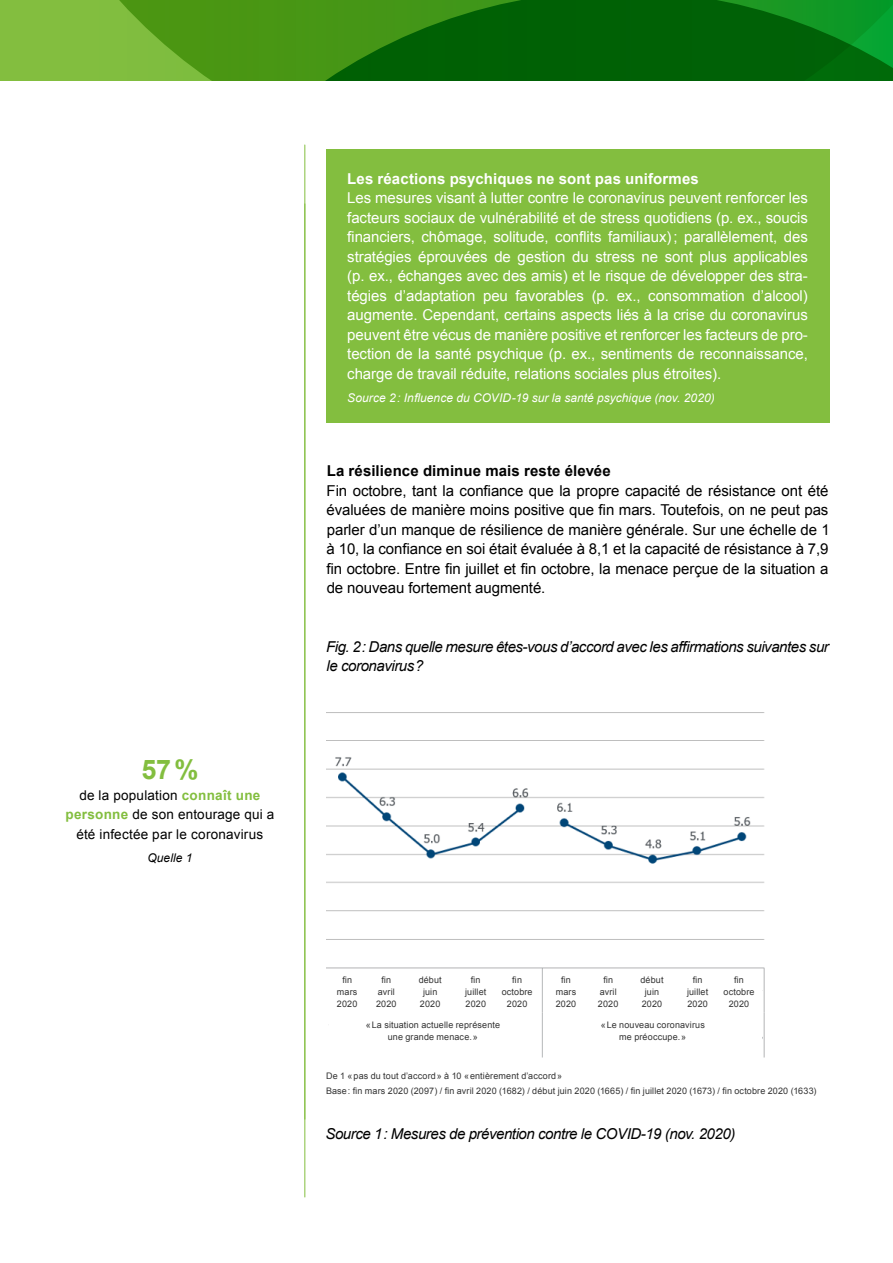
<style>
.page{position:relative;width:893px;height:1263px;background:#fff}
.page>*{position:absolute;margin:0;border:0;box-sizing:border-box;transform-origin:0 0}
.Kennzahl___linke_Spa{font:700 27px "Arial";color:#83be3f}
.Infotext_-_Box{font:15px/19.5px "Arial";letter-spacing:-.005em;color:#fff;text-align:justify}
.Lauftext{font:15px/19.5px "Arial";letter-spacing:-.005em;color:#000;text-align:justify}
.Lauftext-2{font:italic 15px/19.5px "Arial";letter-spacing:-.03em;color:#000}
.Untertitel{font:700 15px "Arial";letter-spacing:.01em;color:#fff}
.Untertitel-2{font:700 15px "Arial";letter-spacing:.01em;color:#000}
.Kennzahl___linke_Spa-2{font:13.5px/19.5px "Arial";letter-spacing:.015em;color:#000;text-align:center}
.Bildlegende{font:italic 12px "Arial";letter-spacing:.005em;color:#fff}
.Bildlegende-2{font:italic 12px "Arial";letter-spacing:.005em;color:#000}
.Bildlegende-3{font:9px/12px "Arial";letter-spacing:.015em;color:#333;text-align:center}
.s1{font-weight:700;color:#83be3f}
</style>
<div class="page">
<svg style="left:0;top:0;width:893px;height:81px;background:#2b8416"></svg>
<hr style="left:304px;top:145px;width:1px;height:1052px;background:#83be3f">
<div style="left:326px;top:149px;width:503px;height:274px;background:#83be3f"></div>
<img style="left:326px;top:712px;width:439px;height:346px">
<div style="left:329px;top:1011px;width:208px;height:39px;background:#fff"></div>
<div style="left:544px;top:1011px;width:218px;height:39px;background:#fff"></div>
<div style="left:368px;top:972px;width:37px;height:39px;background:#fff"></div>
<div style="left:329px;top:972px;width:36px;height:39px;background:#fff"></div>
<div style="left:453px;top:972px;width:46px;height:39px;background:#fff"></div>
<div style="left:494px;top:972px;width:46px;height:39px;background:#fff"></div>
<div style="left:410px;top:972px;width:40px;height:39px;background:#fff"></div>
<div style="left:548px;top:972px;width:36px;height:39px;background:#fff"></div>
<div style="left:590px;top:972px;width:36px;height:39px;background:#fff"></div>
<div style="left:675px;top:972px;width:46px;height:39px;background:#fff"></div>
<div style="left:716px;top:972px;width:46px;height:39px;background:#fff"></div>
<div style="left:632px;top:972px;width:40px;height:39px;background:#fff"></div>
<p class="Kennzahl___linke_Spa" style="left:141px;top:752px;width:59px">57%</p>
<p class="Kennzahl___linke_Spa-2" style="left:65px;top:785px;width:210px">de la population <span class="s1">connaît une personne</span> de son entourage qui a été infectée par le coronavirus</p>
<p class="Bildlegende-2" style="left:147px;top:850px;width:47px">Quelle 1</p>
<p class="Untertitel" style="left:347px;top:168px;width:353px">Les réactions psychiques ne sont pas uniformes</p>
<p class="Infotext_-_Box" style="left:347px;top:188px;width:462px">Les mesures visant à lutter contre le coronavirus peuvent renforcer les facteurs sociaux de vulnérabilité et de stress quotidiens (p. ex., soucis financiers, chômage, solitude, conflits familiaux); parallèlement, des stratégies éprouvées de gestion du stress ne sont plus applicables (p. ex., échanges avec des amis) et le risque de développer des stra&shy;tégies d’adaptation peu favorables (p. ex., consommation d’alcool) augmente. Cependant, certains aspects liés à la crise du coronavirus peuvent être vécus de manière positive et renforcer les facteurs de pro&shy;tection de la santé psychique (p. ex., sentiments de reconnaissance, charge de travail réduite, relations sociales plus étroites).</p>
<p class="Bildlegende" style="left:347px;top:390px;width:369px">Source 2: Influence du COVID-19 sur la santé psychique (nov. 2020)</p>
<p class="Untertitel-2" style="left:327px;top:461px;width:286px">La résilience diminue mais reste élevée</p>
<p class="Lauftext" style="left:326px;top:481px;width:505px">Fin octobre, tant la confiance que la propre capacité de résistance ont été évaluées de manière moins positive que fin mars. Toutefois, on ne peut pas parler d’un manque de résilience de manière générale. Sur une échelle de 1 à 10, la confiance en soi était évaluée à 8,1 et la capacité de résistance à 7,9 fin octobre. Entre fin juillet et fin octobre, la menace perçue de la situation a de nouveau fortement augmenté.</p>
<p class="Lauftext-2" style="left:326px;top:637px;width:504px">Fig. 2: Dans quelle mesure êtes-vous d’accord avec les affirmations suivantes sur le coronavirus?</p>
<p class="Bildlegende-3" style="left:342px;top:974px;width:11px">fin</p>
<p class="Bildlegende-3" style="left:337px;top:986px;width:22px">mars</p>
<p class="Bildlegende-3" style="left:337px;top:998px;width:22px">2020</p>
<p class="Bildlegende-3" style="left:382px;top:974px;width:11px">fin</p>
<p class="Bildlegende-3" style="left:378px;top:986px;width:19px">avril</p>
<p class="Bildlegende-3" style="left:376px;top:998px;width:22px">2020</p>
<p class="Bildlegende-3" style="left:419px;top:974px;width:25px">début</p>
<p class="Bildlegende-3" style="left:423px;top:986px;width:16px">juin</p>
<p class="Bildlegende-3" style="left:420px;top:998px;width:22px">2020</p>
<p class="Bildlegende-3" style="left:471px;top:974px;width:11px">fin</p>
<p class="Bildlegende-3" style="left:465px;top:986px;width:23px">juillet</p>
<p class="Bildlegende-3" style="left:465px;top:998px;width:22px">2020</p>
<p class="Bildlegende-3" style="left:512px;top:974px;width:11px">fin</p>
<p class="Bildlegende-3" style="left:502px;top:986px;width:32px">octobre</p>
<p class="Bildlegende-3" style="left:507px;top:998px;width:22px">2020</p>
<p class="Bildlegende-3" style="left:561px;top:974px;width:11px">fin</p>
<p class="Bildlegende-3" style="left:556px;top:986px;width:22px">mars</p>
<p class="Bildlegende-3" style="left:556px;top:998px;width:22px">2020</p>
<p class="Bildlegende-3" style="left:603px;top:974px;width:11px">fin</p>
<p class="Bildlegende-3" style="left:600px;top:986px;width:19px">avril</p>
<p class="Bildlegende-3" style="left:598px;top:998px;width:22px">2020</p>
<p class="Bildlegende-3" style="left:640px;top:974px;width:25px">début</p>
<p class="Bildlegende-3" style="left:645px;top:986px;width:16px">juin</p>
<p class="Bildlegende-3" style="left:642px;top:998px;width:22px">2020</p>
<p class="Bildlegende-3" style="left:693px;top:974px;width:11px">fin</p>
<p class="Bildlegende-3" style="left:687px;top:986px;width:23px">juillet</p>
<p class="Bildlegende-3" style="left:687px;top:998px;width:22px">2020</p>
<p class="Bildlegende-3" style="left:366px;top:1019px;width:136px">«La situation actuelle représente une grande menace.»</p>
<p class="Bildlegende-3" style="left:601px;top:1019px;width:106px">«Le nouveau coronavirus me préoccupe.»</p>
<p class="Bildlegende-3" style="left:734px;top:974px;width:11px">fin</p>
<p class="Bildlegende-3" style="left:723px;top:986px;width:32px">octobre</p>
<p class="Bildlegende-3" style="left:729px;top:998px;width:22px">2020</p>
<p class="Bildlegende-3" style="left:326px;top:1069px;width:238px">De 1 «pas du tout d’accord» à 10 «entièrement d’accord»</p>
<p class="Bildlegende-3" style="left:326px;top:1084px;width:492px">Base: fin mars 2020 (2097) / fin avril 2020 (1682) / début juin 2020 (1665) / fin juillet 2020 (1673) / fin octobre 2020 (1633)</p>
<p class="Lauftext-2" style="left:325px;top:1124px;width:411px">Source 1: Mesures de prévention contre le COVID-19 (nov. 2020)</p>
</div>
